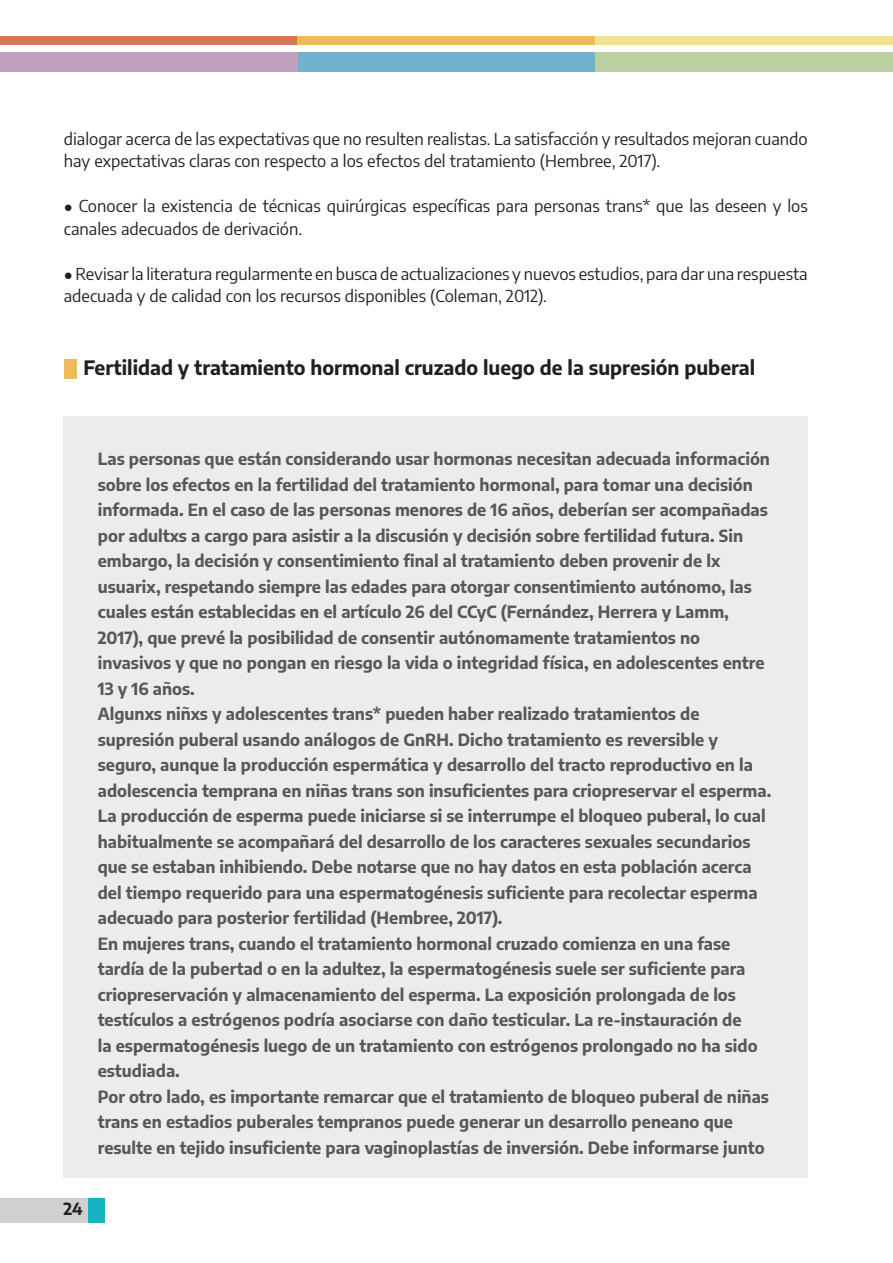
<style>
.page{position:relative;width:893px;height:1263px;background:#fff}
.page>*{position:absolute;margin:0;border:0;box-sizing:border-box;transform-origin:0 0}
.t1{font:700 19.5px "Encode Sans";color:#231f20}
.t2{font:700 16.5px/25.5px "Encode Sans";color:#57585a}
.t3{font:16.5px/22.5px "Encode Sans";color:#231f20}
.t4{font:700 16.5px "Encode Sans";color:#231f20}
.s1{font-family:"Arial";font-size:15px}
</style>
<div class="page">
<div style="left:0;top:1198px;width:105px;height:24px;background:#cfd0d2"></div>
<div style="left:0;top:36px;width:298px;height:9px;background:#d57559"></div>
<div style="left:298px;top:52px;width:297px;height:19px;background:#6fb3cf"></div>
<div style="left:298px;top:36px;width:297px;height:9px;background:#eeba5b"></div>
<div style="left:595px;top:52px;width:298px;height:19px;background:#bbd0a1"></div>
<div style="left:0;top:52px;width:298px;height:19px;background:#c0a1c0"></div>
<div style="left:595px;top:36px;width:298px;height:9px;background:#f1e396"></div>
<div style="left:88px;top:1198px;width:17px;height:24px;background:#15b2c2"></div>
<div style="left:64px;top:417px;width:744px;height:761px;background:#ebecec"></div>
<div style="left:64px;top:359px;width:13px;height:19px;background:#eeba5b"></div>
<p class="t3" style="left:64px;top:126px;width:745px">dialogar acerca de las expectativas que no resulten realistas. La satisfacción y resultados mejoran cuando hay expectativas claras con respecto a los efectos del tratamiento (Hembree, 2017).</p>
<p class="t3" style="left:64px;top:194px;width:745px"><span class="s1">●</span> Conocer la existencia de técnicas quirúrgicas específicas para personas trans* que las deseen y los canales adecuados de derivación.</p>
<p class="t3" style="left:64px;top:261px;width:745px"><span class="s1">●</span> Revisar la literatura regularmente en busca de actualizaciones y nuevos estudios, para dar una respuesta adecuada y de calidad con los recursos disponibles (Coleman, 2012).</p>
<p class="t1" style="left:83px;top:353px;width:673px">Fertilidad y tratamiento hormonal cruzado luego de la supresión puberal</p>
<p class="t2" style="left:98px;top:445px;width:675px">Las personas que están considerando usar hormonas necesitan adecuada información sobre los efectos en la fertilidad del tratamiento hormonal, para tomar una decisión informada. En el caso de las personas menores de 16 años, deberían ser acompañadas por adultxs a cargo para asistir a la discusión y decisión sobre fertilidad futura. Sin embargo, la decisión y consentimiento final al tratamiento deben provenir de lx usuarix, respetando siempre las edades para otorgar consentimiento autónomo, las cuales están establecidas en el artículo 26 del CCyC (Fernández, Herrera y Lamm, 2017), que prevé la posibilidad de consentir autónomamente tratamientos no invasivos y que no pongan en riesgo la vida o integridad física, en adolescentes entre 13 y 16 años.<br>Algunxs niñxs y adolescentes trans* pueden haber realizado tratamientos de supresión puberal usando análogos de GnRH. Dicho tratamiento es reversible y seguro, aunque la producción espermática y desarrollo del tracto reproductivo en la adolescencia temprana en niñas trans son insuficientes para criopreservar el esperma.<br>La producción de esperma puede iniciarse si se interrumpe el bloqueo puberal, lo cual habitualmente se acompañará del desarrollo de los caracteres sexuales secundarios que se estaban inhibiendo. Debe notarse que no hay datos en esta población acerca del tiempo requerido para una espermatogénesis suficiente para recolectar esperma adecuado para posterior fertilidad (Hembree, 2017).<br>En mujeres trans, cuando el tratamiento hormonal cruzado comienza en una fase tardía de la pubertad o en la adultez, la espermatogénesis suele ser suficiente para criopreservación y almacenamiento del esperma. La exposición prolongada de los testículos a estrógenos podría asociarse con daño testicular. La re-instauración de<br>la espermatogénesis luego de un tratamiento con estrógenos prolongado no ha sido estudiada.<br>Por otro lado, es importante remarcar que el tratamiento de bloqueo puberal de niñas trans en estadios puberales tempranos puede generar un desarrollo peneano que resulte en tejido insuficiente para vaginoplastías de inversión. Debe informarse junto</p>
<p class="t4" style="left:63px;top:1197px;width:21px">24</p>
</div>
